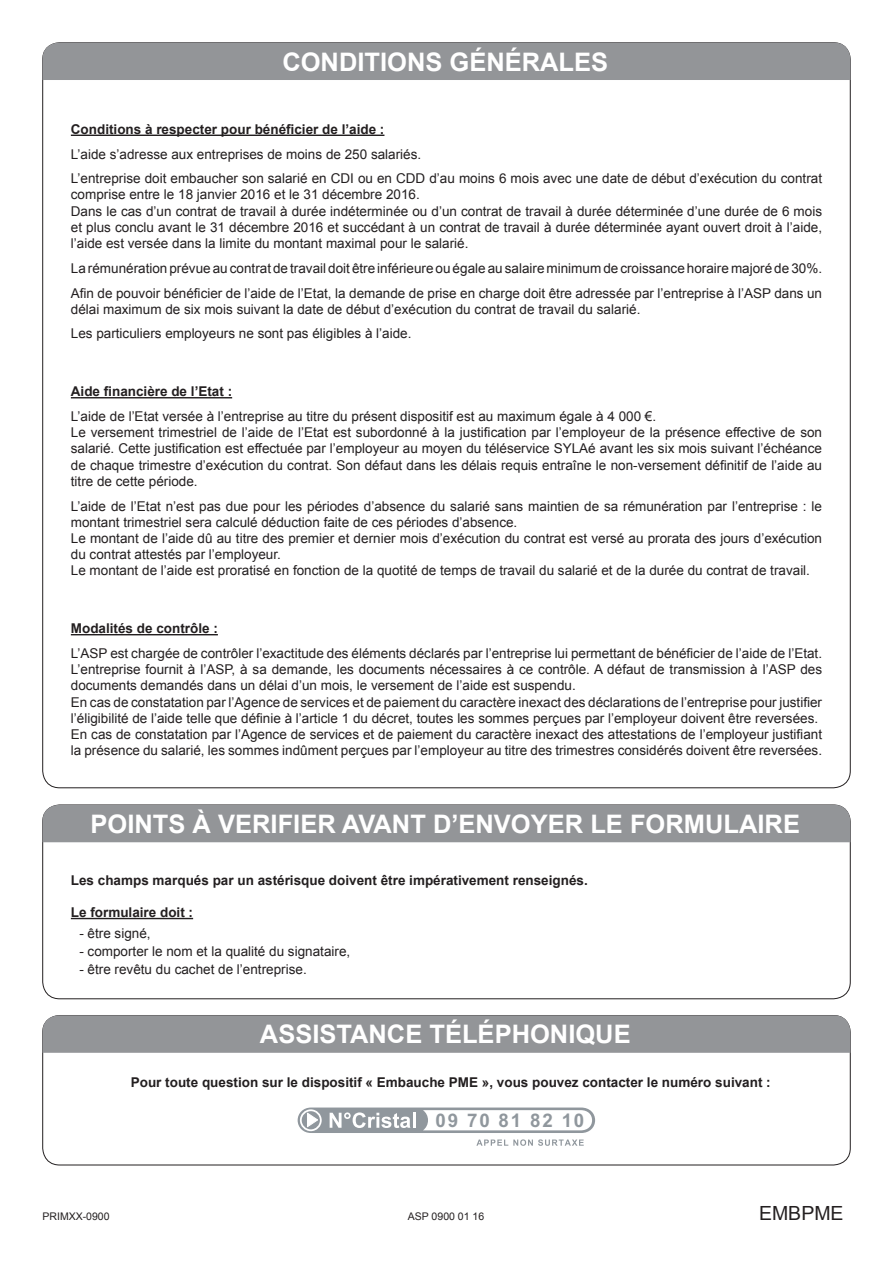
<style>
.page{position:relative;width:893px;height:1263px;background:#fff}
.page>*{position:absolute;margin:0;border:0;box-sizing:border-box;transform-origin:0 0}
.t1{font:700 25.5px "Arial";color:#fff}
.t2{font:19.5px "Arial";color:#231f20}
.t3{font:700 18.75px "Arial";letter-spacing:.095em;color:#90979d}
.t4{font:13.5px/16.2px "Arial";color:#231f20}
.t5{font:700 13.5px "Arial";color:#231f20}
.t6{font:10.5px "Arial";color:#231f20}
</style>
<div class="page">
<div style="left:43px;top:43px;width:807px;height:37px;background:#939598"></div>
<div style="left:43px;top:805px;width:807px;height:37px;background:#939598"></div>
<div style="left:43px;top:1015px;width:807px;height:38px;background:#939598"></div>
<hr style="left:71px;top:135px;width:313px;height:1px;background:#231f20">
<hr style="left:71px;top:397px;width:161px;height:1px;background:#231f20">
<hr style="left:71px;top:634px;width:147px;height:1px;background:#231f20">
<hr style="left:71px;top:918px;width:122px;height:1px;background:#231f20">
<svg style="left:298px;top:1107px;width:297px;height:26px"></svg>
<svg style="left:476px;top:1139px;width:108px;height:7px"></svg>
<h1 class="t1" style="left:282px;top:45px;width:327px">CONDITIONS GÉNÉRALES</h1>
<p class="t5" style="left:71px;top:120px;width:315px">Conditions à respecter pour bénéficier de l’aide :</p>
<p class="t4" style="left:71px;top:142px;width:753px;line-height:24.8px">L’aide s’adresse aux entreprises de moins de 250 salariés.<br>L’entreprise doit embaucher son salarié en CDI ou en CDD d’au moins 6 mois avec une date de début d’exécution du contrat</p>
<p class="t4" style="left:71px;top:187px;width:753px">comprise entre le 18 janvier 2016 et le 31 décembre 2016.<br>Dans le cas d’un contrat de travail à durée indéterminée ou d’un contrat de travail à durée déterminée d’une durée de 6 mois et plus conclu avant le 31 décembre 2016 et succédant à un contrat de travail à durée déterminée ayant ouvert droit à l’aide, l’aide est versée dans la limite du montant maximal pour le salarié.</p>
<p class="t4" style="left:71px;top:256px;width:753px;line-height:24.8px">La rémunération prévue au contrat de travail doit être inférieure ou égale au salaire minimum de croissance horaire majoré de 30%.<br>Afin de pouvoir bénéficier de l’aide de l’Etat, la demande de prise en charge doit être adressée par l’entreprise à l’ASP dans un</p>
<p class="t4" style="left:71px;top:297px;width:571px;line-height:24.8px">délai maximum de six mois suivant la date de début d’exécution du contrat de travail du salarié.<br>Les particuliers employeurs ne sont pas éligibles à l’aide.</p>
<p class="t5" style="left:71px;top:383px;width:163px">Aide financière de l’Etat :</p>
<p class="t4" style="left:71px;top:408px;width:753px">L’aide de l’Etat versée à l’entreprise au titre du présent dispositif est au maximum égale à 4 000 €.<br>Le versement trimestriel de l’aide de l’Etat est subordonné à la justification par l’employeur de la présence effective de son salarié. Cette justification est effectuée par l’employeur au moyen du téléservice SYLAé avant les six mois suivant l’échéance de chaque trimestre d’exécution du contrat. Son défaut dans les délais requis entraîne le non-versement définitif de l’aide au titre de cette période.</p>
<p class="t4" style="left:71px;top:498px;width:753px">L’aide de l’Etat n’est pas due pour les périodes d’absence du salarié sans maintien de sa rémunération par l’entreprise : le montant trimestriel sera calculé déduction faite de ces périodes d’absence.<br>Le montant de l’aide dû au titre des premier et dernier mois d’exécution du contrat est versé au prorata des jours d’exécution du contrat attestés par l’employeur.<br>Le montant de l’aide est proratisé en fonction de la quotité de temps de travail du salarié et de la durée du contrat de travail.</p>
<p class="t5" style="left:71px;top:620px;width:149px">Modalités de contrôle :</p>
<p class="t4" style="left:71px;top:645px;width:753px">L’ASP est chargée de contrôler l’exactitude des éléments déclarés par l’entreprise lui permettant de bénéficier de l’aide de l’Etat.<br>L’entreprise fournit à l’ASP, à sa demande, les documents nécessaires à ce contrôle. A défaut de transmission à l’ASP des documents demandés dans un délai d’un mois, le versement de l’aide est suspendu.<br>En cas de constatation par l’Agence de services et de paiement du caractère inexact des déclarations de l’entreprise pour justifier l’éligibilité de l’aide telle que définie à l’article 1 du décret, toutes les sommes perçues par l’employeur doivent être reversées.<br>En cas de constatation par l’Agence de services et de paiement du caractère inexact des attestations de l’employeur justifiant la présence du salarié, les sommes indûment perçues par l’employeur au titre des trimestres considérés doivent être reversées.</p>
<h1 class="t1" style="left:91px;top:807px;width:711px">POINTS À VERIFIER AVANT D’ENVOYER LE FORMULAIRE</h1>
<p class="t5" style="left:71px;top:871px;width:518px">Les champs marqués par un astérisque doivent être impérativement renseignés.</p>
<p class="t5" style="left:71px;top:903px;width:124px">Le formulaire doit :</p>
<p class="t4" style="left:79px;top:925px;width:73px">- être signé,</p>
<p class="t4" style="left:79px;top:943px;width:272px">- comporter le nom et la qualité du signataire,</p>
<p class="t4" style="left:79px;top:961px;width:229px">- être revêtu du cachet de l’entreprise.</p>
<h1 class="t1" style="left:260px;top:1017px;width:372px">ASSISTANCE TÉLÉPHONIQUE</h1>
<p class="t5" style="left:131px;top:1073px;width:641px">Pour toute question sur le dispositif « Embauche PME », vous pouvez contacter le numéro suivant :</p>
<h3 class="t3" style="left:436px;top:1108px;width:150px">09 70 81 82 10</h3>
<p class="t6" style="left:43px;top:1210px;width:69px">PRIMXX-0900</p>
<p class="t6" style="left:408px;top:1210px;width:78px">ASP 0900 01 16</p>
<h2 class="t2" style="left:759px;top:1201px;width:86px">EMBPME</h2>
</div>
